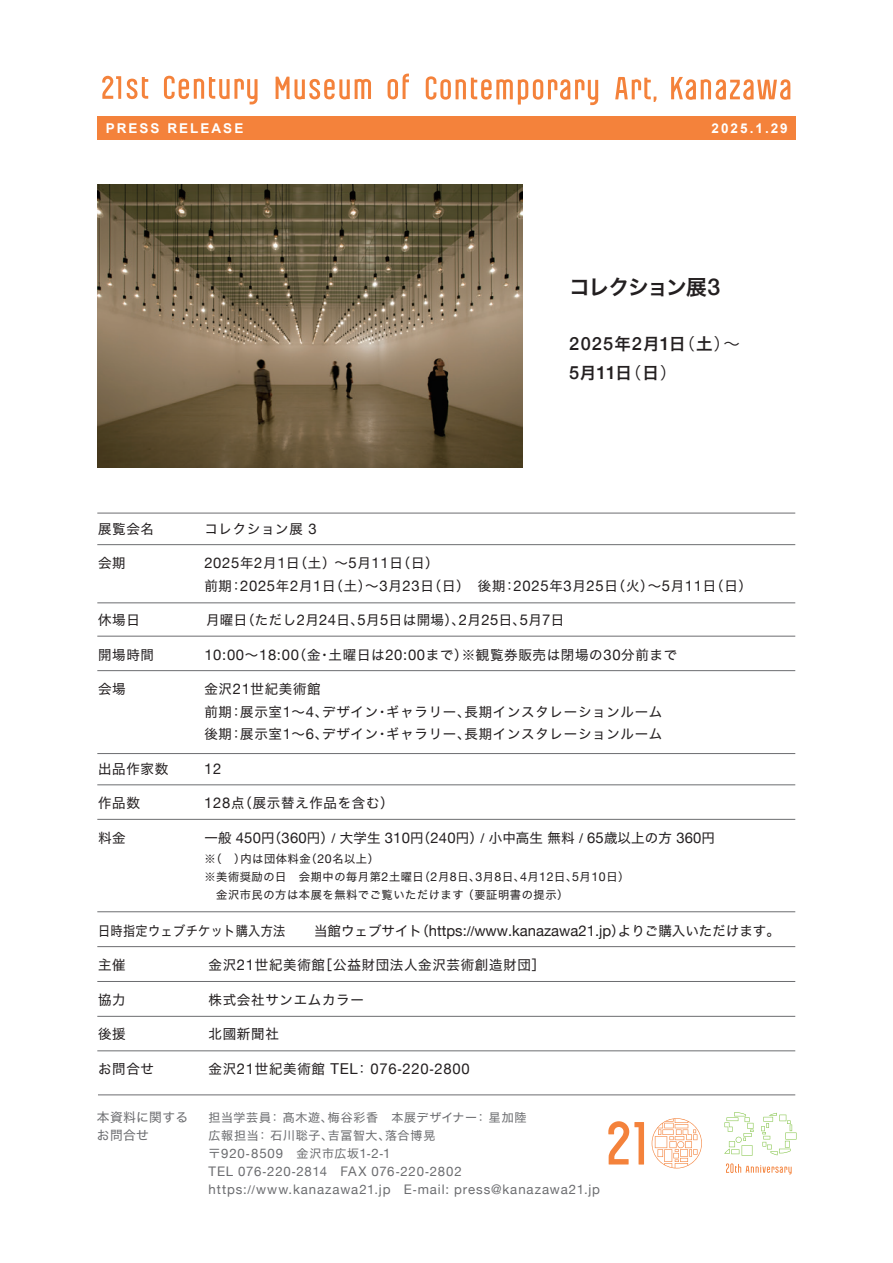
<style>
.page{position:relative;width:893px;height:1263px;background:#fff}
.page>*{position:absolute;margin:0;border:0;box-sizing:border-box;transform-origin:0 0}
.t1{font:21px "Hira Kaku Pro W6";letter-spacing:-.08em;color:#231f20}
.t2{font:500 18.15px/28.5px "Helvetica Neue";letter-spacing:.065em;color:#231f20}
.t3{font:15px "Helvetica Neue";color:#231f20}
.t4{font:15px "Helvetica Neue";letter-spacing:.045em;color:#231f20}
.t5{font:13.65px "Hira Kaku Std W4";letter-spacing:.05em;color:#231f20}
.t6{font:13.65px "Hira Kaku Std W4";letter-spacing:.03em;color:#231f20;scale:.89 1}
.t7{font:13.5px/22.5px "Hira Kaku Std W4";letter-spacing:.05em;color:#231f20}
.t8{font:13.5px "Hira Kaku Std W4";letter-spacing:.01em;color:#231f20}
.t9{font:13.5px "Hira Kaku Std W4";letter-spacing:.03em;color:#231f20}
.t10{font:700 13.5px "Arial";letter-spacing:.15em;color:#fff}
.t11{font:13.2px/18px "Helvetica Neue";letter-spacing:.065em;color:#6c6d70}
.t12{font:12.75px/18px "Hira Kaku Std W4";letter-spacing:.025em;color:#6c6d70}
.t13{font:12px/18px "Hira Kaku Std W4";letter-spacing:.055em;color:#6c6d70}
.t14{font:11.25px/18px "Hira Kaku Std W4";letter-spacing:.05em;color:#231f20}
.s1{font-family:"Helvetica Neue";font-weight:500;font-size:23.1px}
.s2{font-family:"Hira Kaku Pro W6";font-weight:400;font-size:16.5px}
.s3{font-family:"Hira Kaku Pro W3";font-weight:400;font-size:16.5px}
.s4{font-family:"Helvetica Neue";font-size:14.85px}
.s5{font-family:"Helvetica Neue";font-size:15px}
.s6{font-family:"Helvetica"}
.s7{font-family:"Helvetica Neue";font-size:12.3px}
.s8{font-family:"Hira Kaku Std W4";font-size:13.65px}
.s9{font-family:"Helvetica";font-size:13.65px}
.s10{font-family:"Hira Kaku Std W4";font-size:12px}
.s11{font-family:"Helvetica";font-size:12px}
</style>
<div class="page">
<div style="left:97px;top:116px;width:699px;height:23px;background:#f4823b"></div>
<svg style="left:102px;top:76px;width:19px;height:23px"></svg>
<svg style="left:164px;top:76px;width:94px;height:28px"></svg>
<svg style="left:127px;top:77px;width:21px;height:22px"></svg>
<svg style="left:388px;top:74px;width:21px;height:25px"></svg>
<svg style="left:276px;top:77px;width:95px;height:22px"></svg>
<svg style="left:615px;top:77px;width:41px;height:25px"></svg>
<svg style="left:426px;top:76px;width:172px;height:29px"></svg>
<svg style="left:671px;top:77px;width:119px;height:23px"></svg>
<hr style="left:98px;top:1094px;width:697px;height:1px;background:#6c6d70">
<hr style="left:97px;top:513px;width:698px;height:1px;background:#6c6d70">
<hr style="left:97px;top:544px;width:698px;height:1px;background:#6c6d70">
<hr style="left:97px;top:753px;width:698px;height:1px;background:#6c6d70">
<hr style="left:97px;top:602px;width:698px;height:1px;background:#6c6d70">
<hr style="left:97px;top:636px;width:698px;height:1px;background:#6c6d70">
<hr style="left:97px;top:670px;width:698px;height:1px;background:#6c6d70">
<hr style="left:97px;top:911px;width:698px;height:1px;background:#6c6d70">
<hr style="left:97px;top:784px;width:698px;height:1px;background:#6c6d70">
<hr style="left:97px;top:819px;width:698px;height:1px;background:#6c6d70">
<hr style="left:97px;top:946px;width:698px;height:1px;background:#6c6d70">
<hr style="left:97px;top:981px;width:698px;height:1px;background:#6c6d70">
<hr style="left:97px;top:1016px;width:698px;height:1px;background:#6c6d70">
<hr style="left:97px;top:1050px;width:698px;height:1px;background:#6c6d70">
<svg style="left:608px;top:1121px;width:36px;height:43px"></svg>
<svg style="left:652px;top:1118px;width:50px;height:50px"></svg>
<svg style="left:726px;top:1163px;width:66px;height:11px"></svg>
<svg style="left:724px;top:1112px;width:30px;height:44px"></svg>
<svg style="left:761px;top:1113px;width:35px;height:42px"></svg>
<img style="left:97px;top:185px;width:426px;height:282px">
<p class="t10" style="left:106px;top:120px;width:139px">PRESS RELEASE</p>
<p class="t10" style="left:712px;top:120px;width:78px">2025.1.29</p>
<h1 class="t1" style="left:569px;top:268px;width:153px">コレクション展<span class="s1">3</span></h1>
<h2 class="t2" style="left:569px;top:328px;width:172px">2025<span class="s2">年</span>2<span class="s2">月</span>1<span class="s2">日</span><span class="s3">（</span><span class="s2">土</span><span class="s3">）～<br></span>5<span class="s2">月</span>11<span class="s2">日</span><span class="s3">（</span><span class="s2">日</span><span class="s3">）</span></h2>
<p class="t7" style="left:98px;top:517px;width:58px">展覧会名</p>
<p class="t7" style="left:204px;top:517px;width:114px">コレクション展 <span class="s4">3</span></p>
<p class="t7" style="left:98px;top:552px;width:29px">会期</p>
<p class="t7" style="left:204px;top:552px;width:549px"><span class="s4">2025</span>年<span class="s4">2</span>月<span class="s4">1</span>日（土）～<span class="s4">5</span>月<span class="s4">11</span>日（日）<br>前期：<span class="s4">2025</span>年<span class="s4">2</span>月<span class="s4">1</span>日（土）～<span class="s4">3</span>月<span class="s4">23</span>日（日）　後期：<span class="s4">2025</span>年<span class="s4">3</span>月<span class="s4">25</span>日（火）～<span class="s4">5</span>月<span class="s4">11</span>日（日）</p>
<p class="t7" style="left:98px;top:609px;width:43px">休場日</p>
<p class="t9" style="left:206px;top:610px;width:360px">月曜日（ただし<span class="s4">2</span>月<span class="s4">24</span>日、<span class="s4">5</span>月<span class="s4">5</span>日は開場）、<span class="s4">2</span>月<span class="s4">25</span>日、<span class="s4">5</span>月<span class="s4">7</span>日</p>
<p class="t7" style="left:98px;top:643px;width:58px">開場時間</p>
<p class="t7" style="left:204px;top:643px;width:474px"><span class="s4">10:00</span>～<span class="s4">18:00</span>（金・土曜日は<span class="s4">20:00</span>まで）※観覧券販売は閉場の<span class="s4">30</span>分前まで</p>
<p class="t7" style="left:98px;top:678px;width:29px">会場</p>
<p class="t7" style="left:204px;top:678px;width:459px">金沢<span class="s4">21</span>世紀美術館　<br>前期：展示室<span class="s4">1</span>～<span class="s4">4</span>、デザイン・ギャラリー、長期インスタレーションルーム後期：展示室<span class="s4">1</span>～<span class="s4">6</span>、デザイン・ギャラリー、長期インスタレーションルーム</p>
<p class="t5" style="left:98px;top:758px;width:72px">出品作家数</p>
<p class="t3" style="left:204px;top:757px;width:19px">12</p>
<p class="t5" style="left:98px;top:793px;width:43px">作品数</p>
<p class="t5" style="left:204px;top:793px;width:191px"><span class="s5">128</span>点（展示替え作品を含む）</p>
<p class="t7" style="left:98px;top:826px;width:29px">料金</p>
<p class="t8" style="left:204px;top:827px;width:512px">一般 <span class="s4">450</span>円（<span class="s4">360</span>円）<span class="s6">/</span> 大学生 <span class="s4">310</span>円（<span class="s4">240</span>円）<span class="s6">/</span> 小中高生無料 <span class="s6">/</span> <span class="s4">65</span>歳以上の方 <span class="s4">360</span>円</p>
<p class="t14" style="left:204px;top:850px;width:426px">※（　）内は団体料金（<span class="s7">20</span>名以上）<br>※美術奨励の日　会期中の毎月第<span class="s7">2</span>土曜日（<span class="s7">2</span>月<span class="s7">8</span>日、<span class="s7">3</span>月<span class="s7">8</span>日、<span class="s7">4</span>月<span class="s7">12</span>日、<span class="s7">5</span>月<span class="s7">10</span>日）　金沢市民の方は本展を無料でご覧いただけます（要証明書の提示）</p>
<p class="t6" style="left:98px;top:920px;width:212px">日時指定ウェブチケット購入方法</p>
<p class="t3" style="left:314px;top:919px;width:467px"><span class="s8">当館ウェブサイト（</span>https:<span class="s9">//</span>www.kanazawa21.jp<span class="s8">）よりご購入いただけます。</span></p>
<p class="t5" style="left:98px;top:955px;width:29px">主催</p>
<p class="t5" style="left:209px;top:955px;width:338px">金沢<span class="s5">21</span>世紀美術館［公益財団法人金沢芸術創造財団］</p>
<p class="t5" style="left:98px;top:989px;width:29px">協力</p>
<p class="t5" style="left:209px;top:989px;width:157px">株式会社サンエムカラー</p>
<p class="t5" style="left:98px;top:1024px;width:29px">後援</p>
<p class="t5" style="left:209px;top:1024px;width:72px">北國新聞社</p>
<p class="t5" style="left:98px;top:1058px;width:58px">お問合せ</p>
<p class="t4" style="left:209px;top:1057px;width:262px"><span class="s8">金沢</span>21<span class="s8">世紀美術館</span> TEL<span class="s8">：</span> 076<span class="s9">-</span>220<span class="s9">-</span>2800</p>
<p class="t12" style="left:97px;top:1108px;width:93px">本資料に関するお問合せ</p>
<p class="t13" style="left:209px;top:1108px;width:320px">担当学芸員：髙木遊、梅谷彩香　本展デザイナー：星加陸広報担当：石川聡子、吉冨智大、落合博晃</p>
<p class="t11" style="left:209px;top:1145px;width:393px"><span class="s10">〒</span>920<span class="s11">-</span>8509<span class="s10">　金沢市広坂</span>1<span class="s11">-</span>2<span class="s11">-</span>1<br>TEL 076<span class="s11">-</span>220<span class="s11">-</span>2814 FAX 076<span class="s11">-</span>220<span class="s11">-</span>2802 https:<span class="s11">//</span>www.kanazawa21.jp E<span class="s11">-</span>mail: press@kanazawa21.jp</p>
</div>
